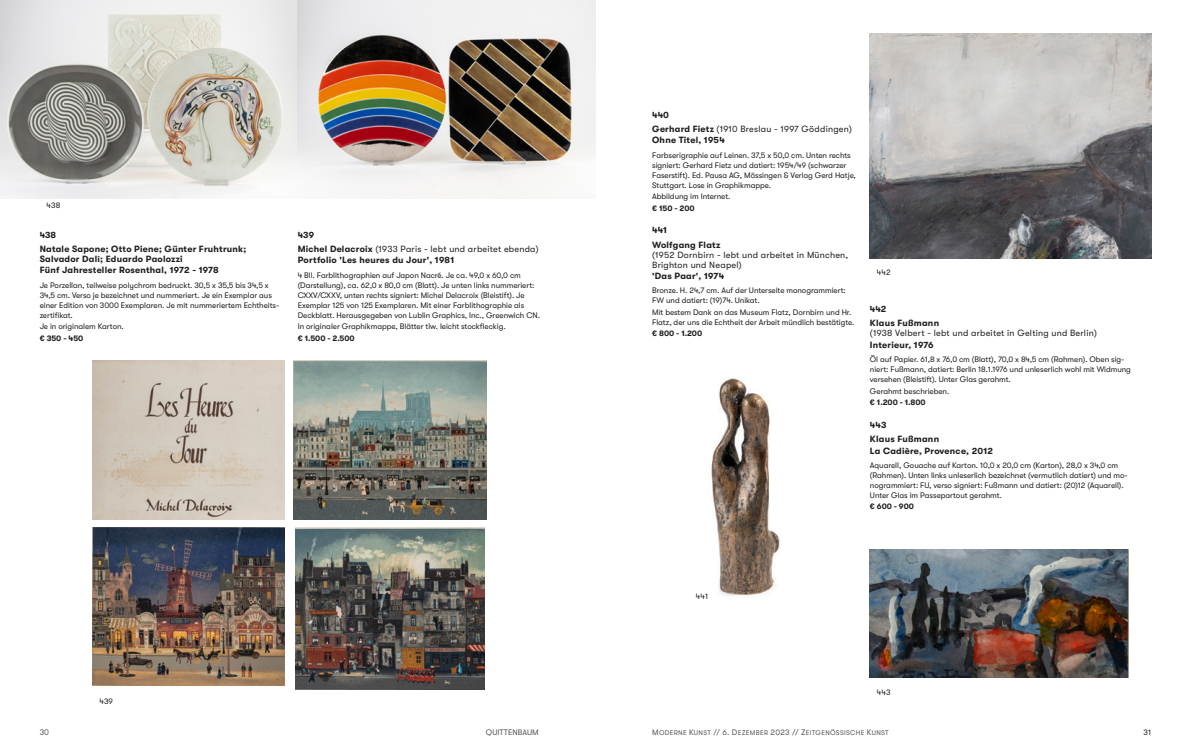
<style>
.page{position:relative;width:1191px;height:755px;background:#fff}
.page>*{position:absolute;margin:0;border:0;box-sizing:border-box;transform-origin:0 0}
.Hersteller{font:9px/10px "GT Walsheim";letter-spacing:.025em;color:#231f20}
.Objekt{font:700 9px "GT Walsheim";letter-spacing:.025em;color:#231f20}
.Hersteller-2{font:700 9px/10px "GT Walsheim";letter-spacing:.025em;color:#231f20}
.Fließ_neu{font:8px/10px "GT Walsheim";letter-spacing:-.005em;color:#231f20}
.Fließ_neu-2{font:700 8px "GT Walsheim";letter-spacing:-.005em;color:#231f20}
.t1{font:8px "GT Walsheim";letter-spacing:.005em;color:#57585a}
.t2{font:8px "GT Walsheim Regular SC850";color:#231f20}
.t3{font:6.8px "GT Walsheim Regular SC850";letter-spacing:.045em;color:#57585a}
.s1{font-weight:700}
.s2{font-size:8px}
.s3{font-family:"GT Walsheim";font-size:8px}
</style>
<div class="page">
<img style="left:711px;top:378px;width:69px;height:218px">
<img style="left:870px;top:33px;width:281px;height:225px">
<img style="left:0;top:0;width:595px;height:198px">
<img style="left:92px;top:360px;width:192px;height:159px">
<img style="left:870px;top:549px;width:258px;height:128px">
<img style="left:92px;top:527px;width:192px;height:158px">
<img style="left:294px;top:360px;width:192px;height:159px">
<img style="left:296px;top:527px;width:188px;height:161px">
<p class="Fließ_neu" style="left:47px;top:200px;width:15px">438</p>
<p class="Hersteller-2" style="left:40px;top:229px;width:18px">438</p>
<p class="Hersteller-2" style="left:40px;top:243px;width:208px">Natale Sapone; Otto Piene; Günter Fruhtrunk;<br>Salvador Dalí; Eduardo Paolozzi</p>
<p class="Objekt" style="left:40px;top:265px;width:181px">Fünf Jahresteller Rosenthal, 1972 - 1978</p>
<p class="Fließ_neu" style="left:40px;top:280px;width:241px">Je Porzellan, teilweise polychrom bedruckt. 30,5 x 35,5 bis 34,5 x 34,5 cm. Verso je bezeichnet und nummeriert. Je ein Exemplar aus einer Edition von 3000 Exemplaren. Je mit nummeriertem Echtheits&shy;zertifikat.</p>
<p class="Fließ_neu" style="left:40px;top:321px;width:86px">Je in originalem Karton.</p>
<p class="Fließ_neu-2" style="left:40px;top:333px;width:45px">€ 350 - 450</p>
<p class="Hersteller-2" style="left:298px;top:229px;width:18px">439</p>
<p class="Hersteller" style="left:298px;top:244px;width:242px"><span class="s1">Michel Delacroix</span> (1933 Paris - lebt und arbeitet ebenda)</p>
<p class="Objekt" style="left:298px;top:255px;width:158px">Portfolio 'Les heures du Jour', 1981</p>
<p class="Fließ_neu" style="left:298px;top:270px;width:244px">4 Bll. Farblithographien auf Japon Nacré. Je ca. 49,0 x 60,0 cm (Darstellung), ca. 62,0 x 80,0 cm (Blatt). Je unten links nummeriert:<br>CXXV/CXXV, unten rechts signiert: Michel Delacroix (Bleistift). Je Exemplar 125 von 125 Exemplaren. Mit einer Farblithographie als Deckblatt. Herausgegeben von Lublin Graphics, Inc., Greenwich CN.</p>
<p class="Fließ_neu" style="left:298px;top:321px;width:209px">In originaler Graphikmappe, Blätter tlw. leicht stockfleckig.</p>
<p class="Fließ_neu-2" style="left:298px;top:333px;width:58px">€ 1.500 - 2.500</p>
<p class="Fließ_neu" style="left:99px;top:695px;width:15px">439</p>
<p class="Hersteller-2" style="left:652px;top:109px;width:18px">440</p>
<p class="Hersteller" style="left:652px;top:124px;width:201px"><span class="s1">Gerhard Fietz</span> (1910 Breslau - 1997 Göddingen)</p>
<p class="Objekt" style="left:652px;top:135px;width:74px">Ohne Titel, 1954</p>
<p class="Fließ_neu" style="left:652px;top:150px;width:205px">Farbserigraphie auf Leinen. 37,5 x 50,0 cm. Unten rechts signiert: Gerhard Fietz und datiert: 1954/49 (schwarzer Faserstift). Ed. Pausa AG, Mössingen &amp; Verlag Gerd Hatje, Stuttgart. Lose in Graphikmappe.</p>
<p class="Fließ_neu" style="left:652px;top:191px;width:80px">Abbildung im Internet.</p>
<p class="Fließ_neu-2" style="left:652px;top:203px;width:44px">€ 150 - 200</p>
<p class="Hersteller-2" style="left:652px;top:225px;width:16px">441</p>
<p class="Hersteller" style="left:652px;top:239px;width:198px"><span class="s1">Wolfgang Flatz<br></span>(1952 Dornbirn - lebt und arbeitet in München,<br>Brighton und Neapel)</p>
<p class="Objekt" style="left:652px;top:271px;width:74px">'Das Paar', 1974</p>
<p class="Fließ_neu" style="left:652px;top:285px;width:195px">Bronze. H. 24,7 cm. Auf der Unterseite monogrammiert:<br>FW und datiert: (19)74. Unikat.</p>
<p class="Fließ_neu" style="left:652px;top:307px;width:204px">Mit bestem Dank an das Museum Flatz, Dornbirn und Hr.<br>Flatz, der uns die Echtheit der Arbeit mündlich bestätigte.</p>
<p class="Fließ_neu-2" style="left:652px;top:329px;width:51px">€ 800 - 1.200</p>
<p class="Fließ_neu" style="left:877px;top:267px;width:15px">442</p>
<p class="Hersteller-2" style="left:870px;top:304px;width:18px">442</p>
<p class="Hersteller" style="left:870px;top:318px;width:228px"><span class="s1">Klaus Fußmann<br></span>(1938 Velbert - lebt und arbeitet in Gelting und Berlin)</p>
<p class="Objekt" style="left:870px;top:339px;width:65px">Interieur, 1976</p>
<p class="Fließ_neu" style="left:870px;top:354px;width:262px">Öl auf Papier. 61,8 x 76,0 cm (Blatt), 70,0 x 84,5 cm (Rahmen). Oben sig&shy;niert: Fußmann, datiert: Berlin 18.1.1976 und unleserlich wohl mit Widmung versehen (Bleistift). Unter Glas gerahmt.</p>
<p class="Fließ_neu" style="left:870px;top:385px;width:81px">Gerahmt beschrieben.</p>
<p class="Fließ_neu-2" style="left:870px;top:397px;width:57px">€ 1.200 - 1.800</p>
<p class="Hersteller-2" style="left:870px;top:419px;width:18px">443</p>
<p class="Hersteller-2" style="left:870px;top:433px;width:71px">Klaus Fußmann</p>
<p class="Objekt" style="left:870px;top:445px;width:124px">La Cadière, Provence, 2012</p>
<p class="Fließ_neu" style="left:870px;top:460px;width:259px">Aquarell, Gouache auf Karton. 10,0 x 20,0 cm (Karton), 28,0 x 34,0 cm (Rahmen). Unten links unleserlich bezeichnet (vermutlich datiert) und mo&shy;nogrammiert: FU, verso signiert: Fußmann und datiert: (20)12 (Aquarell).<br>Unter Glas im Passepartout gerahmt.</p>
<p class="Fließ_neu-2" style="left:870px;top:501px;width:45px">€ 600 - 900</p>
<p class="Fließ_neu" style="left:696px;top:591px;width:14px">441</p>
<p class="Fließ_neu" style="left:877px;top:686px;width:15px">443</p>
<p class="t1" style="left:40px;top:727px;width:11px">30</p>
<p class="t1" style="left:486px;top:727px;width:54px">QUITTENBAUM</p>
<p class="t3" style="left:652px;top:728px;width:238px"><span class="s2">M</span>ODERNE <span class="s2">K</span>UNST <span class="s3">// 6.</span> <span class="s2">D</span>EZEM BER <span class="s3">2023 //</span> <span class="s2">Z</span>EITGENÖSSISCHE <span class="s2">K</span>UNST</p>
<p class="t2" style="left:1143px;top:727px;width:9px">31</p>
</div>
